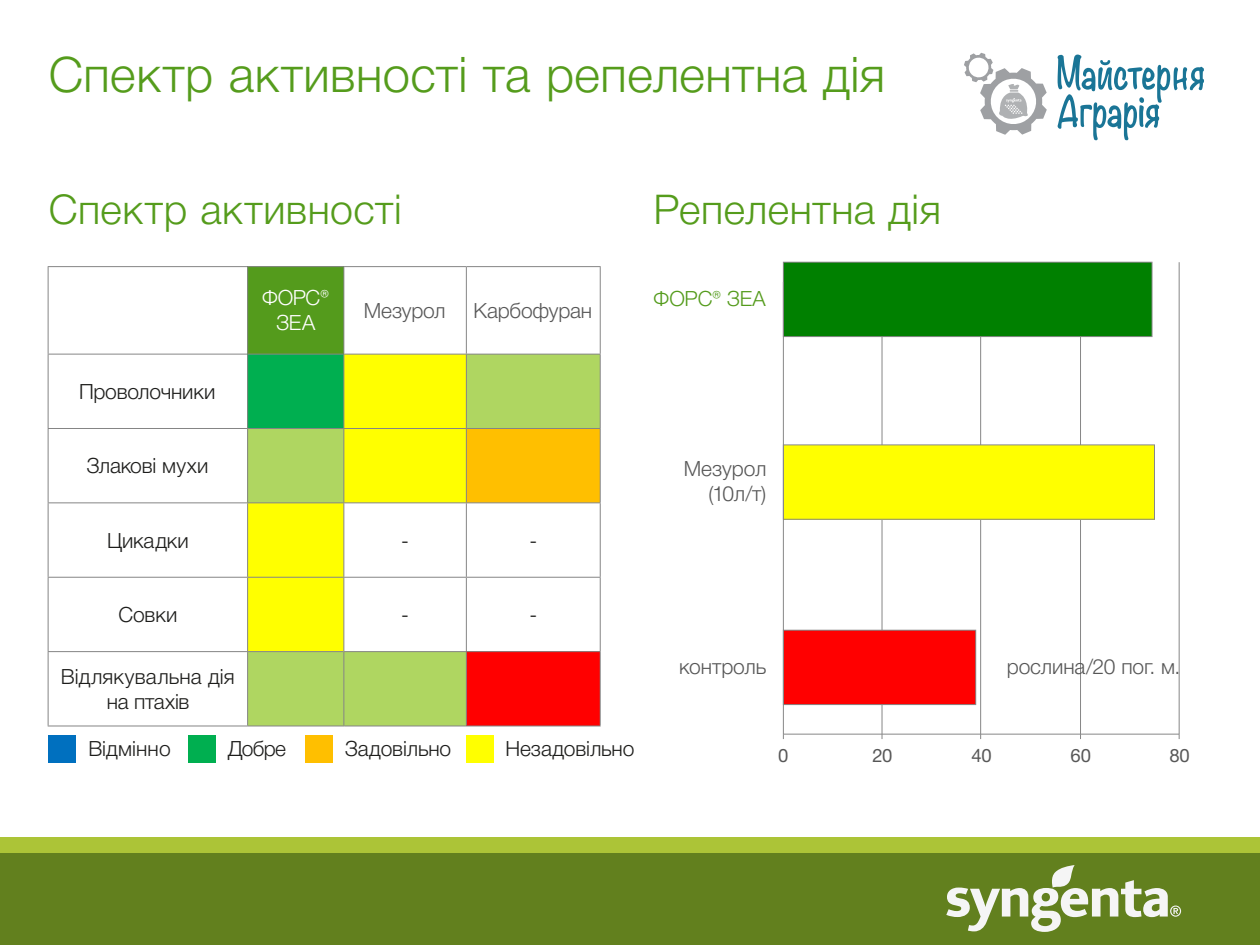
<style>
.page{position:relative;width:1260px;height:945px;background:#fff}
.page>*{position:absolute;margin:0;border:0;box-sizing:border-box;transform-origin:0 0}
.t1{font:300 49px "Helvetica Neue Cyr";letter-spacing:.01em;color:#559c1c}
.t2{font:300 41.12px "Helvetica Neue Cyr";letter-spacing:.01em;color:#559c1c}
.t3{font:300 21px/25.2px "Helvetica Neue Cyr";letter-spacing:-.005em;color:#1d1d1b;text-align:center}
.t4{font:300 21px/25.2px "Helvetica Neue Cyr";letter-spacing:-.005em;color:#575757;text-align:right}
.t5{font:300 21px/25.2px "Helvetica Neue Cyr";letter-spacing:-.015em;color:#fff;text-align:center}
.t6{font:300 21px "Helvetica Neue Cyr";letter-spacing:-.005em;color:#549b1c}
.t7{font:18.46px "Helvetica Neue Cyr";letter-spacing:-.005em;color:#575757}
</style>
<div class="page">
<div style="left:0;top:837px;width:1260px;height:16px;background:#acc437"></div>
<div style="left:0;top:853px;width:1260px;height:92px;background:#62801e"></div>
<svg style="left:946px;top:865px;width:235px;height:67px"></svg>
<svg style="left:1058px;top:55px;width:146px;height:85px"></svg>
<svg style="left:964px;top:53px;width:83px;height:82px"></svg>
<div style="left:248px;top:267px;width:96px;height:87px;background:#549b1c"></div>
<svg style="left:248px;top:355px;width:352px;height:371px"></svg>
<div style="left:466px;top:652px;width:134px;height:74px;background:#f00"></div>
<hr style="left:48px;top:355px;width:1px;height:73px;background:#858585">
<hr style="left:48px;top:429px;width:1px;height:73px;background:#858585">
<hr style="left:48px;top:503px;width:1px;height:74px;background:#858585">
<hr style="left:48px;top:578px;width:1px;height:73px;background:#858585">
<hr style="left:48px;top:652px;width:1px;height:74px;background:#858585">
<hr style="left:248px;top:651px;width:95px;height:1px;background:#858585">
<hr style="left:467px;top:651px;width:134px;height:1px;background:#858585">
<hr style="left:247px;top:652px;width:1px;height:74px;background:#858585">
<hr style="left:343px;top:652px;width:1px;height:74px;background:#858585">
<hr style="left:466px;top:652px;width:1px;height:74px;background:#858585">
<hr style="left:600px;top:652px;width:1px;height:74px;background:#858585">
<hr style="left:247px;top:355px;width:1px;height:73px;background:#858585">
<hr style="left:343px;top:355px;width:1px;height:73px;background:#858585">
<hr style="left:466px;top:355px;width:1px;height:73px;background:#858585">
<hr style="left:600px;top:355px;width:1px;height:73px;background:#858585">
<hr style="left:247px;top:429px;width:1px;height:73px;background:#858585">
<hr style="left:343px;top:429px;width:1px;height:73px;background:#858585">
<hr style="left:466px;top:429px;width:1px;height:73px;background:#858585">
<hr style="left:600px;top:429px;width:1px;height:73px;background:#858585">
<hr style="left:247px;top:503px;width:1px;height:74px;background:#858585">
<hr style="left:343px;top:503px;width:1px;height:74px;background:#858585">
<hr style="left:466px;top:503px;width:1px;height:74px;background:#858585">
<hr style="left:600px;top:503px;width:1px;height:74px;background:#858585">
<hr style="left:247px;top:578px;width:1px;height:73px;background:#858585">
<hr style="left:343px;top:578px;width:1px;height:73px;background:#858585">
<hr style="left:466px;top:578px;width:1px;height:73px;background:#858585">
<hr style="left:600px;top:578px;width:1px;height:73px;background:#858585">
<hr style="left:247px;top:726px;width:97px;height:1px;background:#858585">
<hr style="left:466px;top:726px;width:135px;height:1px;background:#858585">
<hr style="left:48px;top:428px;width:200px;height:1px;background:#858585">
<hr style="left:248px;top:428px;width:96px;height:1px;background:#858585">
<hr style="left:344px;top:428px;width:122px;height:1px;background:#858585">
<hr style="left:466px;top:428px;width:135px;height:1px;background:#858585">
<hr style="left:48px;top:502px;width:200px;height:1px;background:#858585">
<hr style="left:248px;top:502px;width:96px;height:1px;background:#858585">
<hr style="left:344px;top:502px;width:122px;height:1px;background:#858585">
<hr style="left:466px;top:502px;width:135px;height:1px;background:#858585">
<hr style="left:48px;top:577px;width:200px;height:1px;background:#858585">
<hr style="left:248px;top:577px;width:96px;height:1px;background:#858585">
<hr style="left:344px;top:577px;width:122px;height:1px;background:#858585">
<hr style="left:466px;top:577px;width:135px;height:1px;background:#858585">
<hr style="left:48px;top:651px;width:200px;height:1px;background:#858585">
<hr style="left:343px;top:651px;width:124px;height:1px;background:#858585">
<hr style="left:48px;top:726px;width:199px;height:1px;background:#858585">
<hr style="left:344px;top:726px;width:122px;height:1px;background:#858585">
<hr style="left:48px;top:266px;width:200px;height:1px;background:#868686">
<hr style="left:48px;top:267px;width:1px;height:87px;background:#868686">
<hr style="left:248px;top:266px;width:96px;height:1px;background:#868686">
<hr style="left:247px;top:267px;width:1px;height:87px;background:#868686">
<hr style="left:344px;top:266px;width:122px;height:1px;background:#868686">
<hr style="left:343px;top:267px;width:1px;height:87px;background:#868686">
<hr style="left:466px;top:266px;width:135px;height:1px;background:#868686">
<hr style="left:466px;top:267px;width:1px;height:87px;background:#868686">
<hr style="left:600px;top:267px;width:1px;height:87px;background:#868686">
<hr style="left:48px;top:354px;width:200px;height:1px;background:#868686">
<hr style="left:248px;top:354px;width:96px;height:1px;background:#868686">
<hr style="left:344px;top:354px;width:122px;height:1px;background:#868686">
<hr style="left:466px;top:354px;width:135px;height:1px;background:#868686">
<div style="left:48px;top:735px;width:27px;height:28px;background:#0070bf"></div>
<div style="left:189px;top:735px;width:27px;height:28px;background:#00af50"></div>
<div style="left:306px;top:735px;width:27px;height:28px;background:#ffbf00"></div>
<div style="left:466px;top:735px;width:27px;height:28px;background:#ff0"></div>
<hr style="left:882px;top:282px;width:1px;height:452px;background:#878787">
<hr style="left:980px;top:282px;width:1px;height:452px;background:#878787">
<hr style="left:1080px;top:282px;width:1px;height:452px;background:#878787">
<hr style="left:1179px;top:262px;width:1px;height:472px;background:#878787">
<div style="left:783px;top:630px;width:193px;height:75px;background:#f00"></div>
<div style="left:783px;top:630px;width:193px;height:75px;border:1px solid #878787"></div>
<div style="left:783px;top:445px;width:371px;height:74px;background:#ff0"></div>
<div style="left:783px;top:444px;width:372px;height:76px;border:1px solid #878787"></div>
<div style="left:783px;top:262px;width:369px;height:75px;background:#008000"></div>
<div style="left:783px;top:262px;width:369px;height:75px;border:1px solid #878787"></div>
<hr style="left:783px;top:734px;width:396px;height:1px;background:#878787">
<hr style="left:783px;top:282px;width:1px;height:452px;background:#878787">
<h1 class="t1" style="left:49px;top:47px;width:838px">Спектр активності та репелентна дія</h1>
<h2 class="t2" style="left:49px;top:187px;width:354px">Спектр активності</h2>
<h2 class="t2" style="left:654px;top:187px;width:289px">Репелентна дія</h2>
<p class="t3" style="left:79px;top:379px;width:138px">Проволочники</p>
<p class="t5" style="left:262px;top:285px;width:68px">ФОРС®<br>ЗЕА</p>
<p class="t4" style="left:364px;top:298px;width:83px">Мезурол</p>
<p class="t4" style="left:474px;top:298px;width:120px">Карбофуран</p>
<p class="t6" style="left:654px;top:287px;width:114px">ФОРС® ЗЕА</p>
<p class="t3" style="left:87px;top:453px;width:123px">Злакові мухи</p>
<p class="t3" style="left:107px;top:528px;width:83px">Цикадки</p>
<p class="t3" style="left:401px;top:528px;width:9px">-</p>
<p class="t3" style="left:529px;top:528px;width:9px">-</p>
<p class="t3" style="left:118px;top:602px;width:61px">Совки</p>
<p class="t3" style="left:401px;top:602px;width:9px">-</p>
<p class="t3" style="left:529px;top:602px;width:9px">-</p>
<p class="t3" style="left:61px;top:664px;width:175px">Відлякувальна дія на птахів</p>
<p class="t3" style="left:88px;top:737px;width:84px">Відмінно</p>
<p class="t3" style="left:228px;top:737px;width:60px">Добре</p>
<p class="t3" style="left:345px;top:737px;width:108px">Задовільно</p>
<p class="t3" style="left:505px;top:737px;width:131px">Незадовільно</p>
<p class="t4" style="left:684px;top:456px;width:84px">Мезурол (10л/т)</p>
<p class="t4" style="left:679px;top:654px;width:89px">контроль</p>
<p class="t4" style="left:1007px;top:654px;width:175px">рослина/20 пог. м.</p>
<p class="t7" style="left:778px;top:746px;width:12px">0</p>
<p class="t7" style="left:872px;top:746px;width:22px">20</p>
<p class="t7" style="left:971px;top:746px;width:22px">40</p>
<p class="t7" style="left:1070px;top:746px;width:22px">60</p>
<p class="t7" style="left:1169px;top:746px;width:22px">80</p>
</div>
